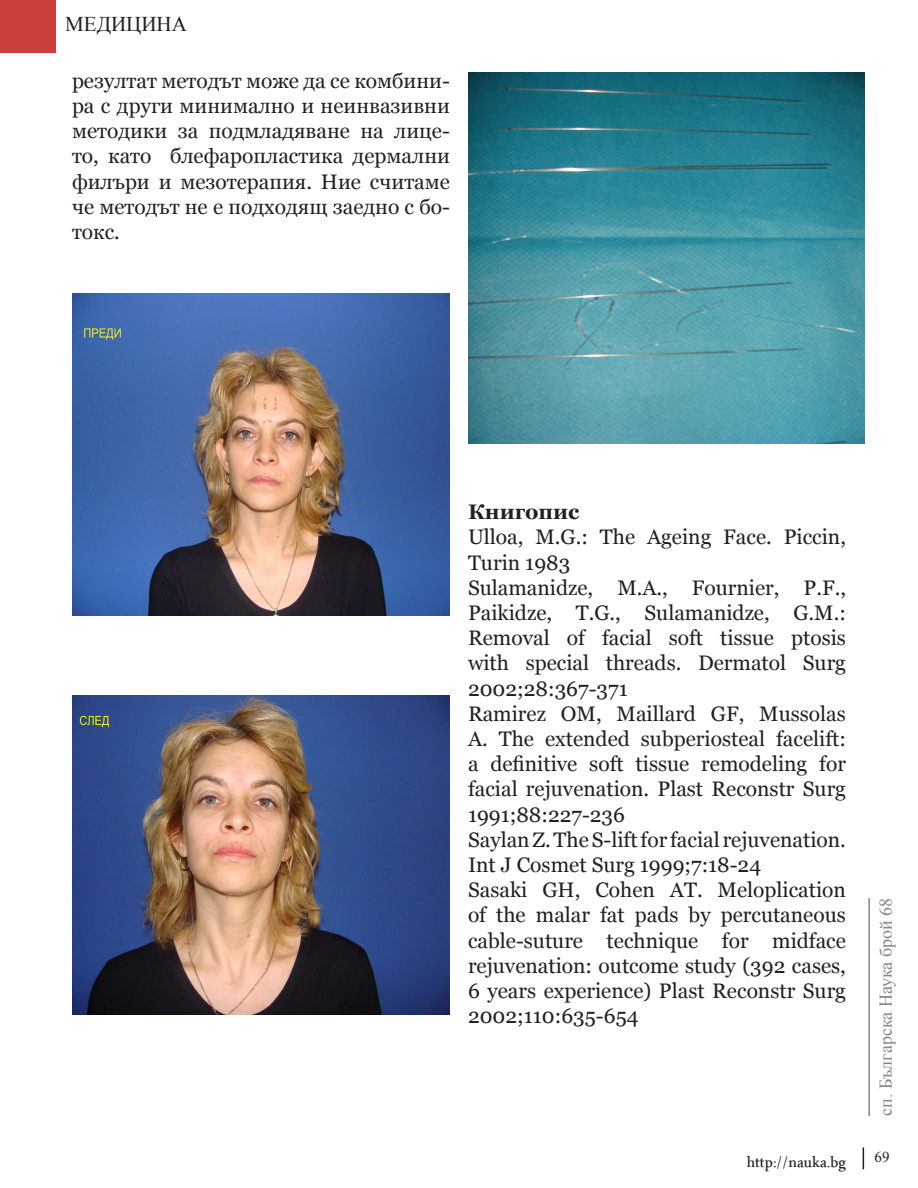
<style>
.page{position:relative;width:918px;height:1188px;background:#fff}
.page>*{position:absolute;margin:0;border:0;box-sizing:border-box;transform-origin:0 0}
.t1{font:22.5px "Microsoft Uighur";color:#231f20}
.t2{font:21px/25.2px "Georgia";color:#231f20;text-align:justify}
.t3{font:700 21px "Georgia";color:#231f20}
.t4{font:21px "Times New Roman";color:#231f20}
.t5{font:18px "Times New Roman";color:#6b6b6e}
.t6{font:15px "Times New Roman";color:#231f20}
</style>
<div class="page">
<svg style="left:863px;top:1148px;width:1px;height:21px"></svg>
<hr style="left:868px;top:898px;width:2px;height:218px;background:#6b6b6e">
<img style="left:72px;top:294px;width:378px;height:321px">
<img style="left:72px;top:695px;width:378px;height:320px">
<img style="left:468px;top:72px;width:396px;height:372px">
<div style="left:1px;top:0;width:55px;height:52px;background:#ca3f3c"></div>
<p class="t4" style="left:65px;top:10px;width:123px">МЕДИЦИНА</p>
<p class="t2" style="left:72px;top:68px;width:379px">резултат методът може да се комбини&shy;ра с други минимално и неинвазивни методики за подмладяване на лице&shy;то, като блефаропластика дермални филъри и мезотерапия. Ние считаме че методът не е подходящ заедно с бо&shy;токс.</p>
<p class="t3" style="left:468px;top:498px;width:113px">Книгопис</p>
<p class="t2" style="left:468px;top:525px;width:380px">Ulloa, M.G.: The Ageing Face. Piccin,<br>Turin 1983</p>
<p class="t2" style="left:468px;top:575px;width:380px">Sulamanidze, M.A., Fournier, P.F., Paikidze, T.G., Sulamanidze, G.M.:<br>Removal of facial soft tissue ptosis with special threads. Dermatol Surg 2002;28:367-371</p>
<p class="t2" style="left:468px;top:701px;width:379px">Ramirez OM, Maillard GF, Mussolas A. The extended subperiosteal facelift: a definitive soft tissue remodeling for facial rejuvenation. Plast Reconstr Surg 1991;88:227-236</p>
<p class="t2" style="left:468px;top:827px;width:379px">Saylan Z. The S-lift for facial rejuvenation.<br>Int J Cosmet Surg 1999;7:18-24</p>
<p class="t2" style="left:468px;top:878px;width:380px">Sasaki GH, Cohen AT. Meloplication of the malar fat pads by percutaneous cable-suture technique for midface rejuvenation: outcome study (392 cases, 6 years experience) Plast Reconstr Surg 2002;110:635-654</p>
<p class="t5" style="left:874px;top:1116px;width:219px;rotate:-90deg">сп. Българска Наука брой 68</p>
<p class="t1" style="left:747px;top:1146px;width:101px">http://nauka.bg</p>
<p class="t6" style="left:875px;top:1147px;width:16px">69</p>
</div>
